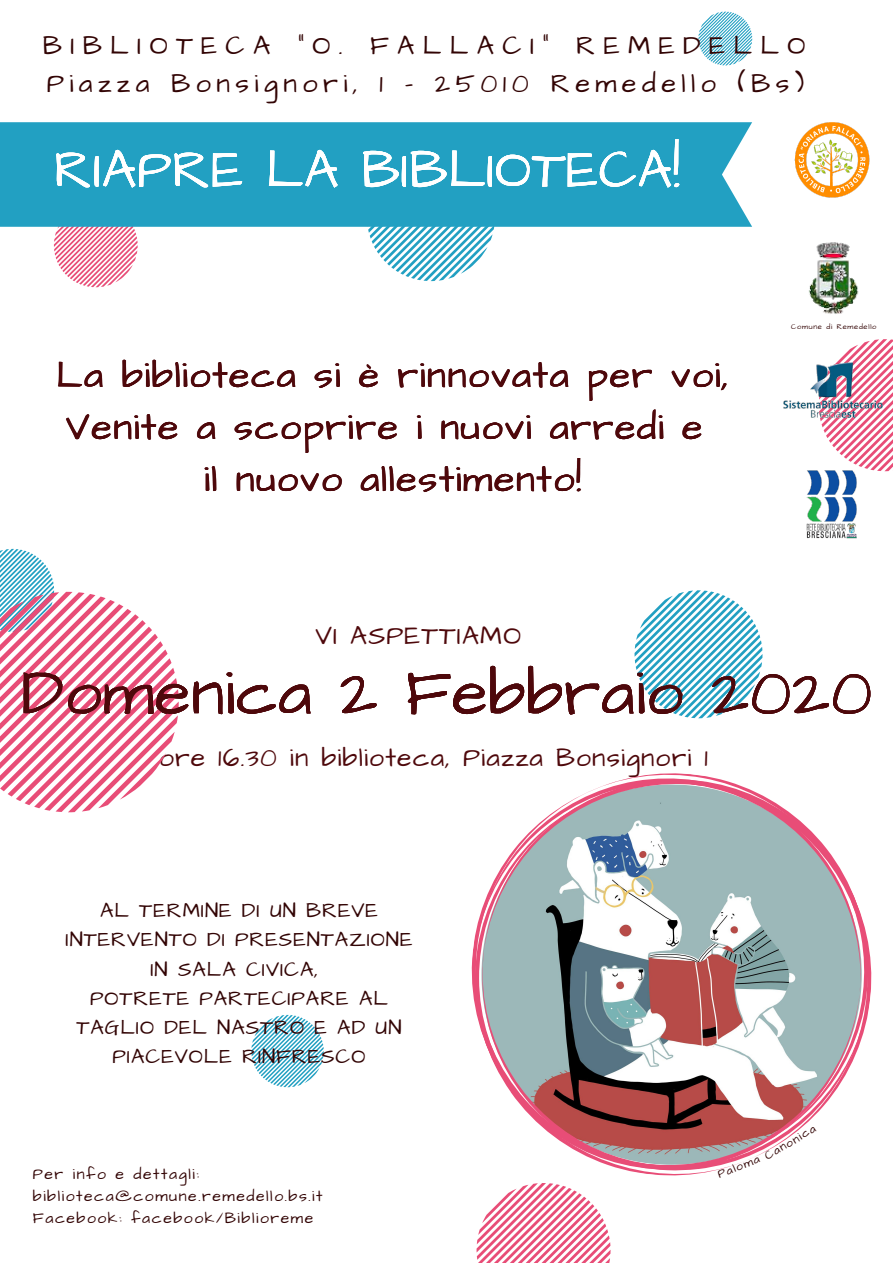
<style>
.page{position:relative;width:893px;height:1263px;background:#fff}
.page>*{position:absolute;margin:0;border:0;box-sizing:border-box;transform-origin:0 0}
.t1{font:66px "Architects Daughter";letter-spacing:.01em;color:#4e080b}
.t2{font:54px "Architects Daughter";letter-spacing:.01em;color:#fff}
.t3{font:37.5px/52.3px "Architects Daughter";letter-spacing:.045em;color:#4e080b;text-align:center}
.t4{font:27px/37.7px "Architects Daughter";letter-spacing:.205em;color:#320404}
.t5{font:26.47px "Architects Daughter";letter-spacing:.045em;color:#4e080b}
.t6{font:21px/29.2px "Architects Daughter";letter-spacing:.045em;color:#320404;text-align:center}
.t7{font:15.75px/22px "Architects Daughter";letter-spacing:.1em;color:#320404}
.t8{font:12px "Architects Daughter";color:#320404}
.t9{font:7.5px "Architects Daughter";letter-spacing:.1em;color:#320404}
</style>
<div class="page">
<svg style="left:54px;top:227px;width:84px;height:60px"></svg>
<svg style="left:368px;top:227px;width:127px;height:54px"></svg>
<div style="left:0;top:122px;width:752px;height:105px;background:#22a0c2"></div>
<img style="left:794px;top:122px;width:76px;height:76px">
<svg style="left:823px;top:339px;width:70px;height:132px"></svg>
<img style="left:809px;top:242px;width:50px;height:72px">
<img style="left:783px;top:355px;width:101px;height:73px">
<img style="left:806px;top:471px;width:51px;height:68px">
<svg style="left:698px;top:12px;width:54px;height:53px"></svg>
<svg style="left:251px;top:1015px;width:73px;height:72px"></svg>
<svg style="left:0;top:549px;width:179px;height:263px"></svg>
<svg style="left:634px;top:590px;width:128px;height:128px"></svg>
<svg style="left:476px;top:1197px;width:134px;height:66px"></svg>
<svg style="left:471px;top:773px;width:401px;height:424px"></svg>
<p class="t4" style="left:43px;top:27px;width:764px">BIBLIOTECA "O. FALLACI" REMEDELLO<br>Piazza Bonsignori, 1 - 25010 Remedello (Bs)</p>
<h2 class="t2" style="left:54px;top:133px;width:627px">RIAPRE LA BIBLIOTECA!</h2>
<h3 class="t3" style="left:57px;top:350px;width:674px">La biblioteca si è rinnovata per voi,<br>Venite a scoprire i nuovi arredi e<br>il nuovo allestimento!</h3>
<p class="t5" style="left:315px;top:618px;width:207px">VI ASPETTIAMO</p>
<p class="t9" style="left:791px;top:321px;width:87px">Comune di Remedello</p>
<h1 class="t1" style="left:21px;top:649px;width:852px">Domenica 2 Febbraio 2020</h1>
<p class="t5" style="left:159px;top:740px;width:550px">ore 16.30 in biblioteca, Piazza Bonsignori 1</p>
<p class="t6" style="left:66px;top:896px;width:348px">AL TERMINE DI UN BREVE<br>INTERVENTO DI PRESENTAZIONE<br>IN SALA CIVICA,<br>POTRETE PARTECIPARE AL<br>TAGLIO DEL NASTRO E AD UN<br>PIACEVOLE RINFRESCO</p>
<p class="t7" style="left:33px;top:1163px;width:291px">Per info e dettagli: biblioteca@comune.remedello.bs.it<br>Facebook: facebook/Biblioreme</p>
<p class="t8" style="left:761px;top:1150px;width:59px;rotate:-31deg">Canonica</p>
<p class="t8" style="left:715px;top:1167px;width:45px;rotate:-21deg">Paloma</p>
</div>
